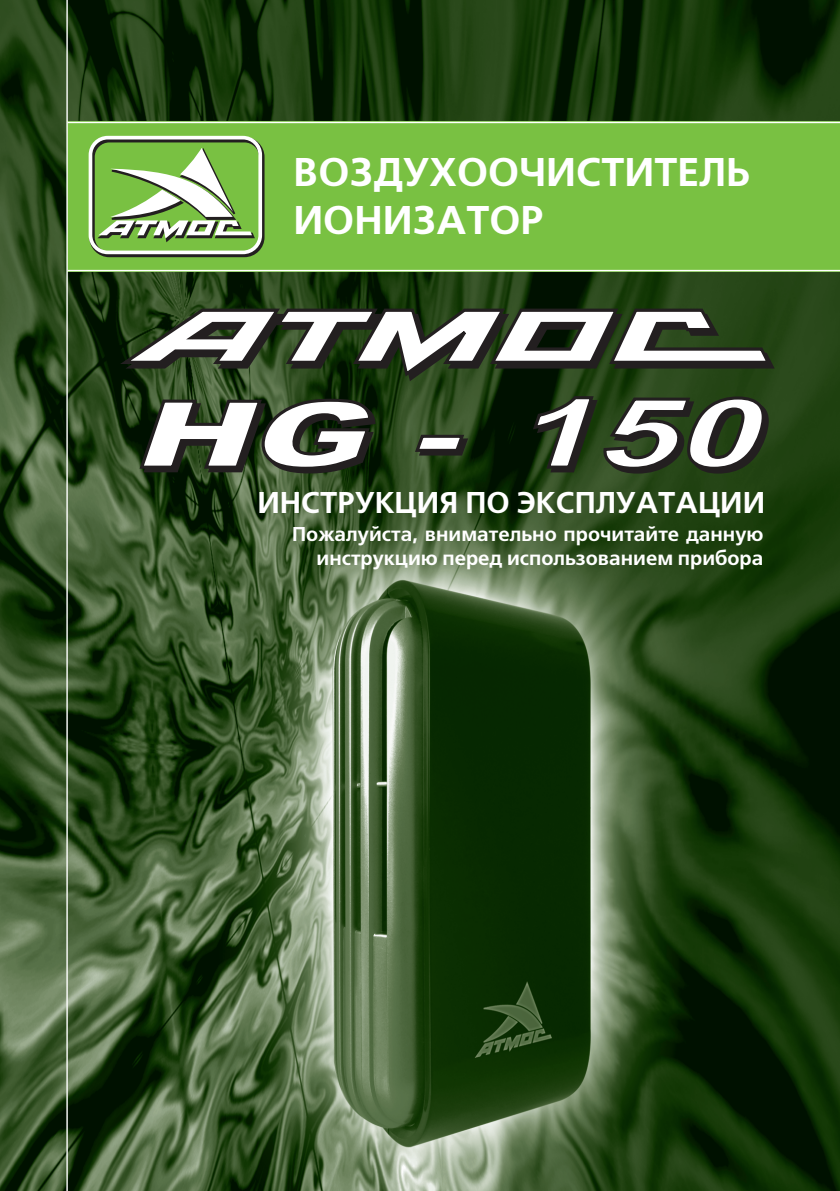
<style>
.page{position:relative;width:840px;height:1191px;background:#fff}
.page>*{position:absolute;margin:0;border:0;box-sizing:border-box;transform-origin:0 0}
.t1{font:700 40px/48px "Free Set C";color:#fff}
.t2{font:700 30px "Free Set C";color:#fff}
.t3{font:700 20px/24px "Free Set C";color:#fff;text-align:right}
</style>
<div class="page">
<img style="left:0;top:1px;width:839px;height:1190px">
<div style="left:68px;top:121px;width:771px;height:150px;background:#79c142"></div>
<hr style="left:66px;top:0;width:2px;height:1191px;background:#fff">
<hr style="left:68px;top:270px;width:771px;height:1px;background:#fff">
<hr style="left:68px;top:122px;width:771px;height:1px;background:#fff">
<svg style="left:89px;top:136px;width:175px;height:121px"></svg>
<svg style="left:118px;top:308px;width:656px;height:73px"></svg>
<svg style="left:530px;top:394px;width:240px;height:80px"></svg>
<svg style="left:137px;top:397px;width:333px;height:77px"></svg>
<h1 class="t1" style="left:293px;top:149px;width:458px">ВОЗДУХООЧИСТИТЕЛЬ<br>ИОНИЗАТОР</h1>
<h2 class="t2" style="left:257px;top:485px;width:509px">ИНСТРУКЦИЯ ПО ЭКСПЛУАТАЦИИ</h2>
<p class="t3" style="left:292px;top:523px;width:472px">Пожалуйста, внимательно прочитайте данную инструкцию перед использованием прибора</p>
</div>
